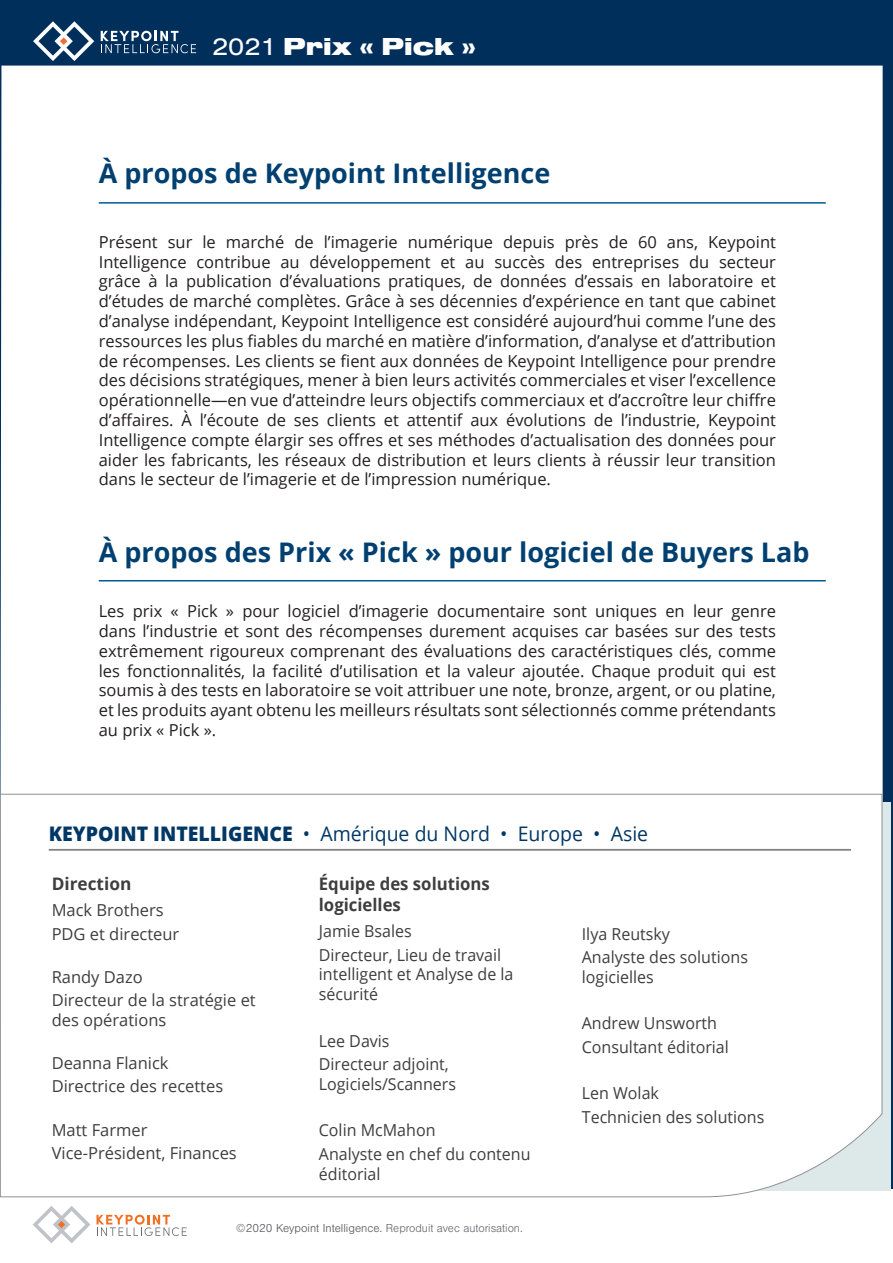
<style>
.page{position:relative;width:893px;height:1263px;background:#fff}
.page>*{position:absolute;margin:0;border:0;box-sizing:border-box;transform-origin:0 0}
.t1{font:700 27px "Open Sans";color:#004071}
.t2{font:900 25.5px "Nimbus San Ext";color:#fff}
.t3{font:20.1px "Open Sans";color:#003765}
.t4{font:700 17.25px/20.7px "Open Sans";color:#3e3e3f}
.t5{font:16.5px/19.8px "Open Sans";color:#231f20;text-align:justify}
.t6{font:16.5px/23.2px "Open Sans";color:#3e3e3f}
.t7{font:300 12px "Nimbus San";color:#555659}
.s1{font-weight:400}
.s2{font-weight:800}
.s3{color:#68676a}
</style>
<div class="page">
<div style="left:0;top:0;width:893px;height:1188px;background:#002f5b"></div>
<div style="left:0;top:66px;width:883px;height:727px;background:#fff"></div>
<div style="left:0;top:793px;width:883px;height:404px;background:#fff"></div>
<hr style="left:49px;top:849px;width:802px;height:2px;background:#808285">
<svg style="left:33px;top:21px;width:61px;height:40px"></svg>
<svg style="left:101px;top:31px;width:95px;height:22px"></svg>
<svg style="left:33px;top:1206px;width:57px;height:37px"></svg>
<svg style="left:97px;top:1215px;width:90px;height:21px"></svg>
<hr style="left:99px;top:202px;width:727px;height:2px;background:#005996">
<hr style="left:99px;top:580px;width:727px;height:1px;background:#005996">
<h2 class="t2" style="left:212px;top:32px;width:265px"><span class="s1">2021</span> Prix « Pick »</h2>
<h1 class="t1" style="left:99px;top:154px;width:453px">À propos de Keypoint Intelligence</h1>
<p class="t5" style="left:99px;top:231px;width:679px">Présent sur le marché de l’imagerie numérique depuis près de 60 ans, Keypoint Intelligence contribue au développement et au succès des entreprises du secteur grâce à la publication d’évaluations pratiques, de données d’essais en laboratoire et d’études de marché complètes. Grâce à ses décennies d’expérience en tant que cabinet d’analyse indépendant, Keypoint Intelligence est considéré aujourd’hui comme l’une des ressources les plus fiables du marché en matière d’information, d’analyse et d’attribution de récompenses. Les clients se fient aux données de Keypoint Intelligence pour prendre des décisions stratégiques, mener à bien leurs activités commerciales et viser l’excellence opérationnelle—en vue d’atteindre leurs objectifs commerciaux et d’accroître leur chiffre d’affaires. À l’écoute de ses clients et attentif aux évolutions de l’industrie, Keypoint Intelligence compte élargir ses offres et ses méthodes d’actualisation des données pour aider les fabricants, les réseaux de distribution et leurs clients à réussir leur transition dans le secteur de l’imagerie et de l’impression numérique.</p>
<h1 class="t1" style="left:99px;top:533px;width:712px">À propos des Prix « Pick » pour logiciel de Buyers Lab</h1>
<p class="t5" style="left:99px;top:601px;width:679px">Les prix « Pick » pour logiciel d’imagerie documentaire sont uniques en leur genre dans l’industrie et sont des récompenses durement acquises car basées sur des tests extrêmement rigoureux comprenant des évaluations des caractéristiques clés, comme les fonctionnalités, la facilité d’utilisation et la valeur ajoutée. Chaque produit qui est soumis à des tests en laboratoire se voit attribuer une note, bronze, argent, or ou platine, et les produits ayant obtenu les meilleurs résultats sont sélectionnés comme prétendants au prix « Pick ».</p>
<p class="t3" style="left:49px;top:819px;width:601px"><span class="s2">KEYPOINT INTELLIGENCE</span> • Amérique du Nord • Europe • Asie</p>
<p class="t4" style="left:52px;top:873px;width:81px">Direction</p>
<p class="t6" style="left:52px;top:898px;width:129px">Mack Brothers<br>PDG et directeur</p>
<p class="t6" style="left:52px;top:965px;width:206px">Randy Dazo<br>Directeur de la stratégie et</p>
<p class="t6" style="left:52px;top:1008px;width:116px">des opérations</p>
<p class="t6" style="left:52px;top:1051px;width:173px">Deanna Flanick<br>Directrice des recettes</p>
<p class="t6" style="left:52px;top:1117px;width:187px">Matt Farmer<br>Vice-Président, Finances</p>
<p class="t4" style="left:319px;top:873px;width:172px">Équipe des solutions logicielles</p>
<p class="t6" style="left:319px;top:919px;width:184px">Jamie Bsales<br>Directeur, Lieu de travail</p>
<p class="t6" style="left:319px;top:964px;width:196px;line-height:19.8px">intelligent et Analyse de la sécurité</p>
<p class="t6" style="left:319px;top:1029px;width:131px">Lee Davis<br>Directeur adjoint,</p>
<p class="t6" style="left:319px;top:1072px;width:139px">Logiciels/Scanners</p>
<p class="t6" style="left:319px;top:1118px;width:213px">Colin McMahon<br>Analyste en chef du contenu</p>
<p class="t6" style="left:319px;top:1161px;width:63px">éditorial</p>
<p class="t7" style="left:236px;top:1222px;width:288px">©2020 Keypoint Intelligence. <span class="s3">Reproduit avec autorisation.</span></p>
<p class="t6" style="left:582px;top:922px;width:168px">Ilya Reutsky<br>Analyste des solutions</p>
<p class="t6" style="left:582px;top:965px;width:73px">logicielles</p>
<p class="t6" style="left:582px;top:1011px;width:149px">Andrew Unsworth<br>Consultant éditorial</p>
<p class="t6" style="left:582px;top:1081px;width:184px">Len Wolak<br>Technicien des solutions</p>
</div>
